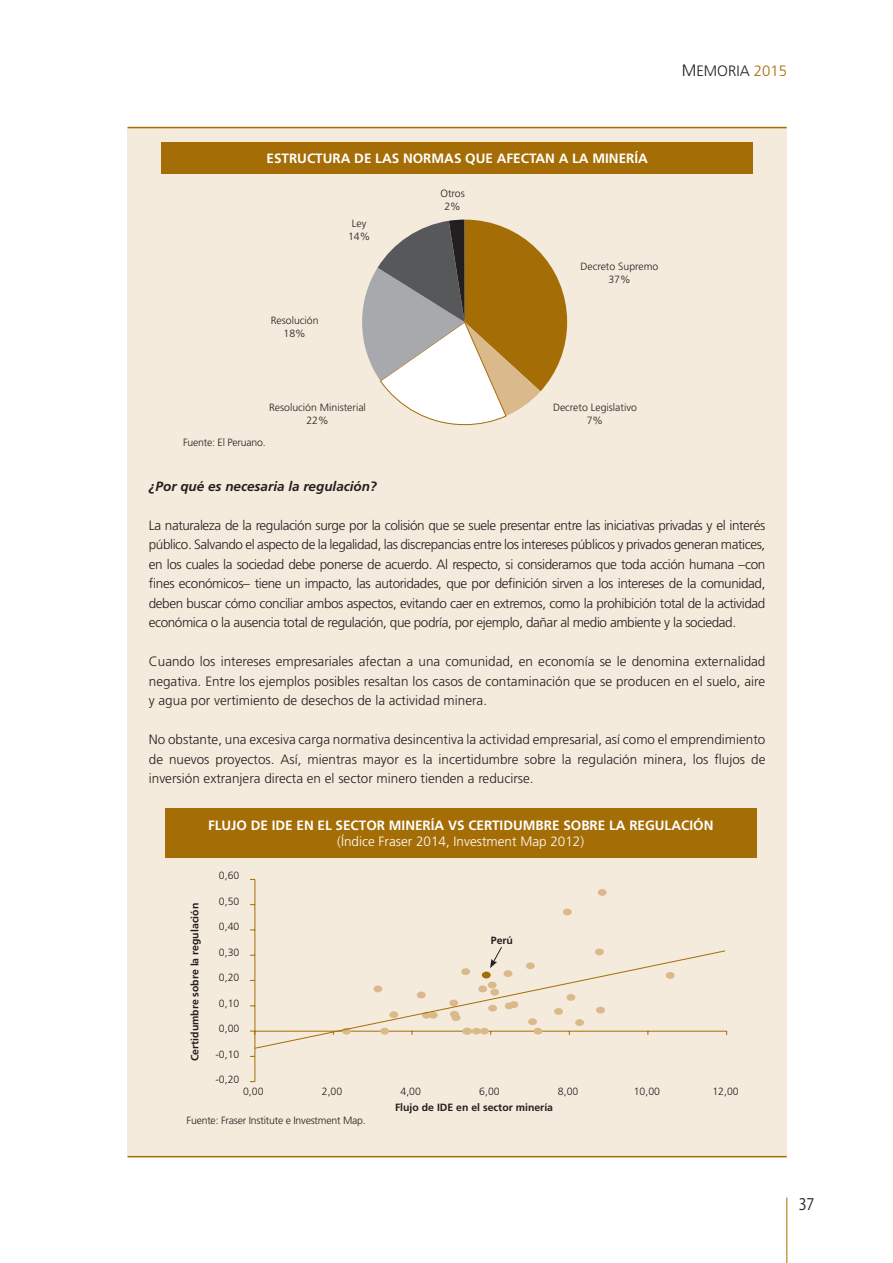
<style>
.page{position:relative;width:893px;height:1263px;background:#fff}
.page>*{position:absolute;margin:0;border:0;box-sizing:border-box;transform-origin:0 0}
.t1{font:15.75px "Koz Go Pro";color:#231f20;scale:.9 1}
.t2{font:300 15px "Frutiger";color:#231f20}
.t3{font:300 13.5px/19.5px "Frutiger";color:#231f20;text-align:justify}
.t4{font:700 13.5px "Frutiger";color:#fff}
.t5{font:300 13.5px "Frutiger";color:#fff}
.t6{font:italic 700 13.5px "Frutiger";color:#231f20}
.t7{font:300 10.5px/12.6px "Frutiger";color:#231f20;text-align:center}
.t8{font:700 10.5px "Frutiger";color:#231f20}
.t9{font:300 10.5px "Frutiger";letter-spacing:-.02em;color:#231f20}
.s1{font-size:16.5px}
.s2{color:#a46d05}
</style>
<div class="page">
<hr style="left:786px;top:1197px;width:1px;height:66px;background:#a46d05">
<div style="left:128px;top:128px;width:659px;height:1029px;background:#f5ebdc"></div>
<div style="left:162px;top:142px;width:591px;height:32px;background:#a46d05"></div>
<svg style="left:362px;top:220px;width:205px;height:205px"></svg>
<div style="left:165px;top:808px;width:591px;height:50px;background:#a46d05"></div>
<hr style="left:254px;top:879px;width:1px;height:203px;background:#a46d05">
<div style="left:598px;top:889px;width:9px;height:7px;background:#dab98b;border-radius:50%"></div>
<div style="left:563px;top:908px;width:9px;height:7px;background:#dab98b;border-radius:50%"></div>
<svg style="left:254px;top:950px;width:472px;height:99px"></svg>
<svg style="left:490px;top:947px;width:12px;height:21px"></svg>
<hr style="left:128px;top:127px;width:658px;height:1px;background:#a46d05">
<hr style="left:128px;top:1156px;width:658px;height:1px;background:#a46d05">
<p class="t2" style="left:682px;top:62px;width:107px"><span class="s1">M</span>EMORIA <span class="s2">2015</span></p>
<p class="t4" style="left:266px;top:151px;width:17px">ESTRUCTURA</p>
<p class="t4" style="left:354px;top:151px;width:30px">DE LAS</p>
<p class="t4" style="left:403px;top:151px;width:11px">NORMAS</p>
<p class="t4" style="left:465px;top:151px;width:41px">QUE AFECTAN</p>
<p class="t4" style="left:559px;top:151px;width:43px">ALA MINERÍA</p>
<p class="t7" style="left:440px;top:187px;width:26px">Otros<br>2%</p>
<p class="t7" style="left:271px;top:314px;width:49px">Resolución<br>18%</p>
<p class="t7" style="left:348px;top:217px;width:24px">Ley<br>14%</p>
<p class="t7" style="left:269px;top:401px;width:98px">Resolución Ministerial<br>22%</p>
<p class="t9" style="left:183px;top:437px;width:84px">Fuente: El Peruano.</p>
<p class="t7" style="left:580px;top:261px;width:79px">Decreto Supremo<br>37%</p>
<p class="t7" style="left:553px;top:401px;width:85px">Decreto Legislativo<br>7%</p>
<p class="t6" style="left:149px;top:478px;width:230px">¿Por qué es necesaria la regulación?</p>
<p class="t3" style="left:149px;top:515px;width:618px">La naturaleza de la regulación surge por la colisión que se suele presentar entre las iniciativas privadas y el interés público. Salvando el aspecto de la legalidad, las discrepancias entre los intereses públicos y privados generan matices, en los cuales la sociedad debe ponerse de acuerdo. Al respecto, si consideramos que toda acción humana –con fines económicos– tiene un impacto, las autoridades, que por definición sirven a los intereses de la comunidad, deben buscar cómo conciliar ambos aspectos, evitando caer en extremos, como la prohibición total de la actividad económica o la ausencia total de regulación, que podría, por ejemplo, dañar al medio ambiente y la sociedad.</p>
<p class="t3" style="left:149px;top:652px;width:618px">Cuando los intereses empresariales afectan a una comunidad, en economía se le denomina externalidad negativa. Entre los ejemplos posibles resaltan los casos de contaminación que se producen en el suelo, aire y agua por vertimiento de desechos de la actividad minera.</p>
<p class="t3" style="left:149px;top:730px;width:618px">No obstante, una excesiva carga normativa desincentiva la actividad empresarial, así como el emprendimiento de nuevos proyectos. Así, mientras mayor es la incertidumbre sobre la regulación minera, los flujos de inversión extranjera directa en el sector minero tienden a reducirse.</p>
<p class="t4" style="left:208px;top:817px;width:16px">FLUJO</p>
<p class="t4" style="left:251px;top:817px;width:94px">DE IDE EN EL SECTOR</p>
<p class="t4" style="left:389px;top:817px;width:9px">MINERÍA</p>
<p class="t4" style="left:448px;top:817px;width:30px">VS CERTIDUMBRE</p>
<p class="t4" style="left:563px;top:817px;width:10px">SOBRE</p>
<p class="t4" style="left:609px;top:817px;width:30px">LA REGULACIÓN</p>
<p class="t5" style="left:337px;top:834px;width:248px">(Índice Fraser 2014, Investment Map 2012)</p>
<p class="t8" style="left:188px;top:1061px;width:160px;rotate:-90deg">CERTIDUMBRE SOBRE LA REGULACIÓN</p>
<p class="t7" style="left:219px;top:869px;width:22px">0,60</p>
<p class="t7" style="left:219px;top:895px;width:22px">0,50</p>
<p class="t7" style="left:219px;top:920px;width:22px">0,40</p>
<p class="t7" style="left:219px;top:946px;width:22px">0,30</p>
<p class="t7" style="left:219px;top:971px;width:22px">0,20</p>
<p class="t7" style="left:219px;top:997px;width:22px">0,10</p>
<p class="t7" style="left:219px;top:1022px;width:22px">0,00</p>
<p class="t7" style="left:215px;top:1048px;width:25px">-0,10</p>
<p class="t7" style="left:215px;top:1073px;width:25px">-0,20</p>
<p class="t8" style="left:491px;top:934px;width:24px">PERÚ</p>
<p class="t7" style="left:243px;top:1085px;width:22px">0,00</p>
<p class="t7" style="left:322px;top:1085px;width:22px">2,00</p>
<p class="t7" style="left:401px;top:1085px;width:22px">4,00</p>
<p class="t7" style="left:479px;top:1085px;width:22px">6,00</p>
<p class="t7" style="left:558px;top:1085px;width:22px">8,00</p>
<p class="t7" style="left:634px;top:1085px;width:28px">10,00</p>
<p class="t7" style="left:712px;top:1085px;width:28px">12,00</p>
<p class="t8" style="left:395px;top:1101px;width:160px">FLUJO DE IDE EN EL SECTOR MINERÍA</p>
<p class="t9" style="left:187px;top:1114px;width:181px">Fuente: Fraser Institute e Investment Map.</p>
<p class="t1" style="left:799px;top:1194px;width:19px">37</p>
</div>
